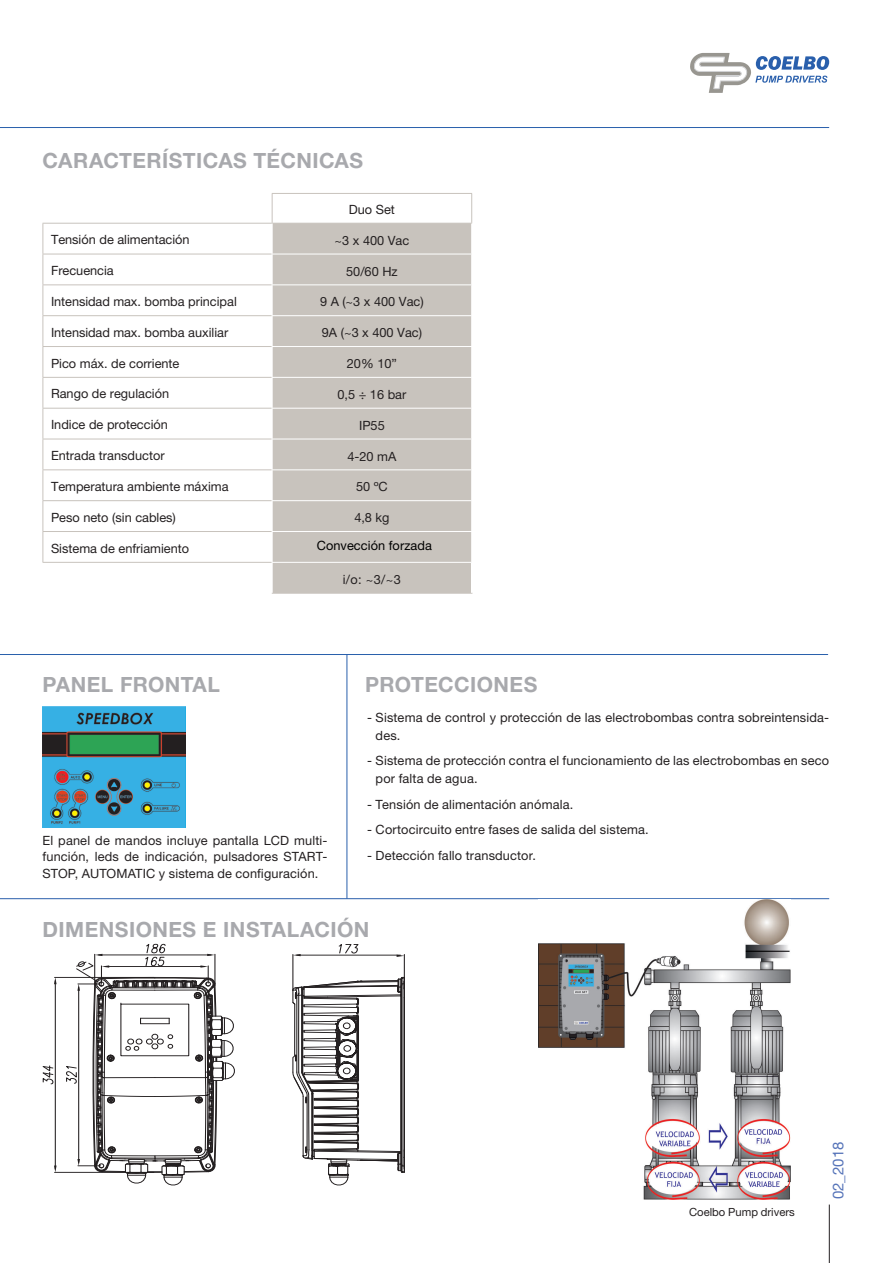
<style>
.page{position:relative;width:893px;height:1263px;background:#fff}
.page>*{position:absolute;margin:0;border:0;box-sizing:border-box;transform-origin:0 0}
.t1{font:700 21px "Helvetica Neue";letter-spacing:.02em;color:#a8a9ad}
.t2{font:15px "Helvetica Neue";color:#5674b9}
.t3{font:12.75px/16.5px "Helvetica Neue";color:#231f20}
.t4{font:12.75px "Helvetica Neue";letter-spacing:.005em;color:#000}
.t5{font:11.25px "Helvetica Neue";color:#231f20}
</style>
<div class="page">
<hr style="left:829px;top:1204px;width:1px;height:59px;background:#231f20">
<svg style="left:690px;top:53px;width:139px;height:40px"></svg>
<hr style="left:0;top:654px;width:828px;height:1px;background:#295fac">
<hr style="left:0;top:127px;width:829px;height:1px;background:#295fac">
<hr style="left:0;top:898px;width:829px;height:1px;background:#295fac">
<img style="left:42px;top:706px;width:143px;height:121px">
<hr style="left:347px;top:654px;width:1px;height:245px;background:#295fac">
<svg style="left:292px;top:977px;width:113px;height:209px"></svg>
<hr style="left:55px;top:977px;width:99px;height:1px;background:#231f20">
<hr style="left:55px;top:1172px;width:99px;height:1px;background:#231f20">
<hr style="left:55px;top:981px;width:1px;height:188px;background:#231f20">
<svg style="left:54px;top:977px;width:3px;height:7px"></svg>
<svg style="left:54px;top:1165px;width:3px;height:7px"></svg>
<svg style="left:43px;top:1065px;width:10px;height:19px"></svg>
<svg style="left:65px;top:943px;width:170px;height:243px"></svg>
<hr style="left:293px;top:954px;width:1px;height:35px;background:#231f20">
<hr style="left:404px;top:954px;width:1px;height:30px;background:#231f20">
<hr style="left:297px;top:955px;width:103px;height:1px;background:#231f20">
<svg style="left:293px;top:954px;width:8px;height:2px"></svg>
<svg style="left:339px;top:944px;width:20px;height:9px"></svg>
<div style="left:273px;top:224px;width:198px;height:369px;background:#c8c3bd"></div>
<hr style="left:43px;top:254px;width:229px;height:1px;background:#c8c3bd">
<hr style="left:43px;top:284px;width:229px;height:1px;background:#c8c3bd">
<hr style="left:43px;top:315px;width:229px;height:1px;background:#c8c3bd">
<hr style="left:43px;top:346px;width:229px;height:1px;background:#c8c3bd">
<hr style="left:43px;top:377px;width:229px;height:1px;background:#c8c3bd">
<hr style="left:43px;top:408px;width:229px;height:1px;background:#c8c3bd">
<hr style="left:43px;top:439px;width:229px;height:1px;background:#c8c3bd">
<hr style="left:43px;top:469px;width:229px;height:1px;background:#c8c3bd">
<hr style="left:43px;top:500px;width:229px;height:1px;background:#c8c3bd">
<hr style="left:43px;top:531px;width:229px;height:1px;background:#c8c3bd">
<hr style="left:43px;top:562px;width:229px;height:1px;background:#c8c3bd">
<hr style="left:43px;top:223px;width:229px;height:1px;background:#c8c3bd">
<hr style="left:43px;top:224px;width:1px;height:30px;background:#c8c3bd">
<hr style="left:43px;top:254px;width:1px;height:30px;background:#c8c3bd">
<hr style="left:43px;top:285px;width:1px;height:30px;background:#c8c3bd">
<hr style="left:43px;top:316px;width:1px;height:30px;background:#c8c3bd">
<hr style="left:43px;top:347px;width:1px;height:30px;background:#c8c3bd">
<hr style="left:43px;top:378px;width:1px;height:30px;background:#c8c3bd">
<hr style="left:43px;top:409px;width:1px;height:30px;background:#c8c3bd">
<hr style="left:43px;top:439px;width:1px;height:30px;background:#c8c3bd">
<hr style="left:43px;top:470px;width:1px;height:30px;background:#c8c3bd">
<hr style="left:43px;top:501px;width:1px;height:30px;background:#c8c3bd">
<hr style="left:43px;top:532px;width:1px;height:30px;background:#c8c3bd">
<hr style="left:272px;top:193px;width:200px;height:1px;background:#c8c3bd">
<svg style="left:272px;top:194px;width:1px;height:29px"></svg>
<svg style="left:471px;top:194px;width:1px;height:29px"></svg>
<hr style="left:272px;top:254px;width:200px;height:1px;background:#fff">
<hr style="left:272px;top:284px;width:200px;height:1px;background:#fff">
<hr style="left:272px;top:315px;width:200px;height:1px;background:#fff">
<hr style="left:272px;top:346px;width:200px;height:1px;background:#fff">
<hr style="left:272px;top:377px;width:200px;height:1px;background:#fff">
<hr style="left:272px;top:408px;width:200px;height:1px;background:#fff">
<hr style="left:272px;top:439px;width:200px;height:1px;background:#fff">
<hr style="left:272px;top:469px;width:200px;height:1px;background:#fff">
<hr style="left:272px;top:500px;width:200px;height:1px;background:#fff">
<hr style="left:272px;top:531px;width:200px;height:1px;background:#fff">
<hr style="left:272px;top:562px;width:200px;height:1px;background:#fff">
<hr style="left:272px;top:223px;width:200px;height:1px;background:#c8c3bd">
<hr style="left:272px;top:593px;width:200px;height:1px;background:#c8c3bd">
<img style="left:539px;top:900px;width:251px;height:299px">
<h1 class="t1" style="left:43px;top:147px;width:322px">CARACTERÍSTICAS TÉCNICAS</h1>
<p class="t3" style="left:349px;top:201px;width:48px">Duo Set</p>
<p class="t3" style="left:335px;top:232px;width:76px">~3 x 400 Vac</p>
<p class="t3" style="left:346px;top:263px;width:53px">50/60 Hz</p>
<p class="t3" style="left:320px;top:293px;width:105px">9 A (~3 x 400 Vac)</p>
<p class="t3" style="left:322px;top:324px;width:102px">9A (~3 x 400 Vac)</p>
<p class="t3" style="left:347px;top:355px;width:52px">20% 10”</p>
<p class="t3" style="left:337px;top:386px;width:70px">0,5 ÷ 16 bar</p>
<p class="t3" style="left:359px;top:417px;width:27px">IP55</p>
<p class="t3" style="left:347px;top:448px;width:50px">4-20 mA</p>
<p class="t3" style="left:356px;top:478px;width:33px">50 ºC</p>
<p class="t3" style="left:354px;top:509px;width:37px">4,8 kg</p>
<p class="t3" style="left:51px;top:231px;width:140px">Tensión de alimentación</p>
<p class="t3" style="left:51px;top:262px;width:64px">Frecuencia</p>
<p class="t3" style="left:51px;top:293px;width:187px">Intensidad max. bomba principal</p>
<p class="t3" style="left:51px;top:324px;width:179px">Intensidad max. bomba auxiliar</p>
<p class="t3" style="left:51px;top:355px;width:130px">Pico máx. de corriente</p>
<p class="t3" style="left:51px;top:385px;width:120px">Rango de regulación</p>
<p class="t3" style="left:51px;top:416px;width:118px">Indice de protección</p>
<p class="t3" style="left:51px;top:447px;width:115px">Entrada transductor</p>
<p class="t3" style="left:51px;top:478px;width:179px">Temperatura ambiente máxima</p>
<p class="t3" style="left:51px;top:509px;width:126px">Peso neto (sin cables)</p>
<p class="t3" style="left:51px;top:540px;width:140px">Sistema de enfriamiento</p>
<p class="t4" style="left:317px;top:538px;width:117px">Convección forzada</p>
<p class="t3" style="left:343px;top:571px;width:60px">i/o: ~3/~3</p>
<h1 class="t1" style="left:43px;top:672px;width:179px">PANEL FRONTAL</h1>
<h1 class="t1" style="left:365px;top:672px;width:174px">PROTECCIONES</h1>
<p class="t3" style="left:43px;top:832px;width:286px;text-align:justify">El panel de mandos incluye pantalla LCD multi&shy;función, leds de indicación, pulsadores START-STOP, AUTOMATIC y sistema de configuración.</p>
<p class="t3" style="left:376px;top:708px;width:455px;line-height:18px;text-indent:-9px">- Sistema de control y protección de las electrobombas contra sobreintensida&shy;des.</p>
<p class="t3" style="left:376px;top:752px;width:455px;line-height:18px;text-indent:-9px">- Sistema de protección contra el funcionamiento de las electrobombas en seco por falta de agua.</p>
<p class="t3" style="left:367px;top:796px;width:208px">- Tensión de alimentación anómala.</p>
<p class="t3" style="left:367px;top:821px;width:283px">- Cortocircuito entre fases de salida del sistema.</p>
<p class="t3" style="left:367px;top:847px;width:170px">- Detección fallo transductor.</p>
<h1 class="t1" style="left:43px;top:916px;width:328px">DIMENSIONES E INSTALACIÓN</h1>
<p class="t5" style="left:689px;top:1205px;width:107px">Coelbo Pump drivers</p>
<p class="t2" style="left:829px;top:1199px;width:59px;rotate:-90deg">02_2018</p>
</div>
